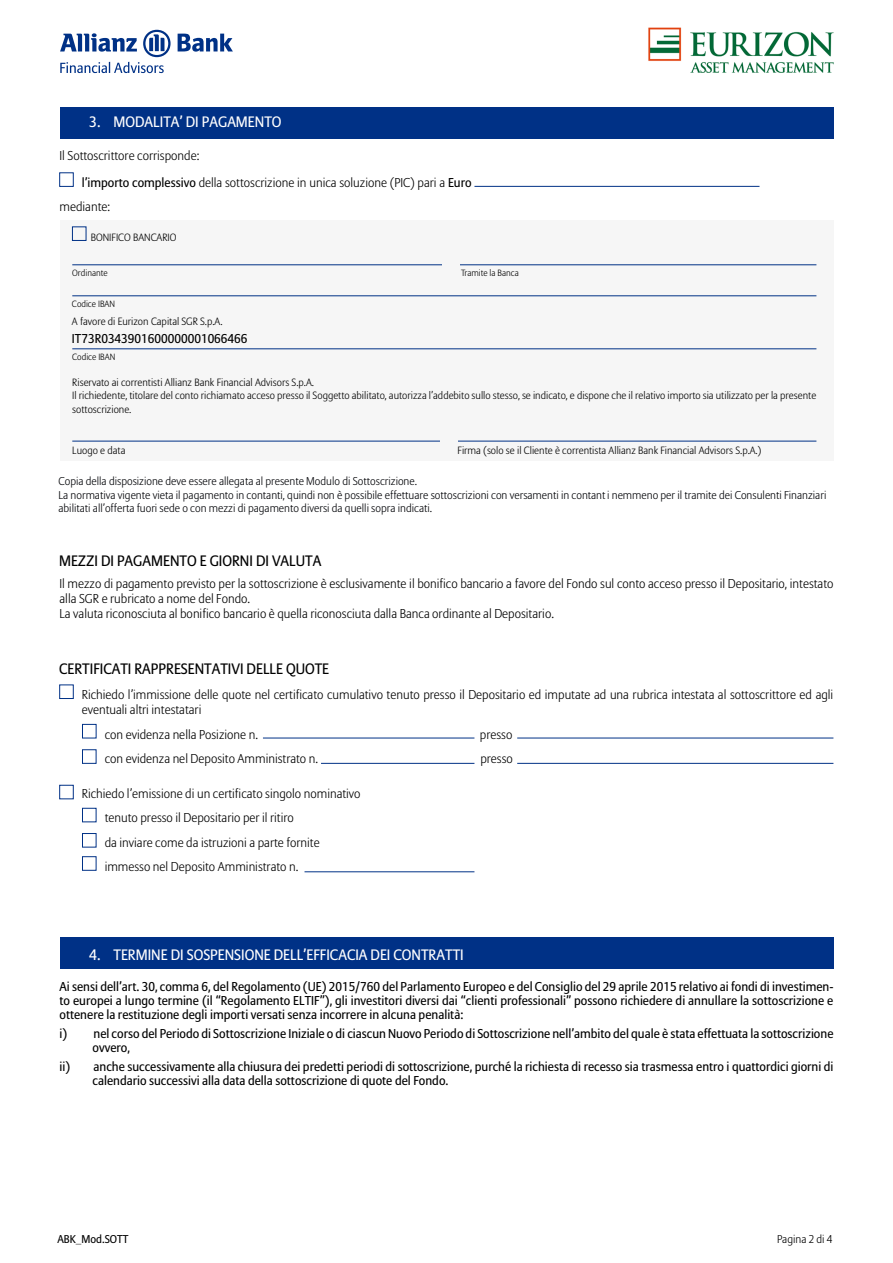
<style>
.page{position:relative;width:893px;height:1263px;background:#fff}
.page>*{position:absolute;margin:0;border:0;box-sizing:border-box;transform-origin:0 0}
.t1{font:15px "Allianz Sans";color:#fff}
.t2{font:15px "Allianz Sans";color:#000}
.t3{font:300 12.75px/15.3px "Allianz Sans";color:#000}
.t4{font:12.75px/14.2px "Allianz Sans";color:#000}
.t5{font:300 11.25px/13.5px "Allianz Sans";color:#000206}
.t6{font:11.25px "Allianz Sans";color:#000}
.t7{font:300 11.25px "Allianz Sans";color:#000}
.t8{font:300 10.5px/13.5px "Allianz Sans";color:#000}
.t9{font:300 9px "Allianz Sans";color:#000}
.s1{font-weight:400}
</style>
<div class="page">
<svg style="left:178px;top:34px;width:55px;height:18px"></svg>
<svg style="left:60px;top:30px;width:111px;height:43px"></svg>
<img style="left:648px;top:27px;width:186px;height:46px">
<div style="left:60px;top:107px;width:773px;height:31px;background:#003186"></div>
<hr style="left:474px;top:186px;width:285px;height:1px;background:#003186">
<div style="left:60px;top:220px;width:773px;height:240px;background:#f6f6f6"></div>
<hr style="left:72px;top:265px;width:744px;height:1px;background:#003186">
<hr style="left:72px;top:296px;width:744px;height:1px;background:#003186">
<hr style="left:72px;top:349px;width:744px;height:1px;background:#003186">
<hr style="left:72px;top:441px;width:744px;height:1px;background:#003186">
<div style="left:72px;top:227px;width:14px;height:14px;border:1px solid #003186"></div>
<div style="left:442px;top:259px;width:17px;height:17px;background:#f6f6f6"></div>
<div style="left:441px;top:437px;width:17px;height:17px;background:#f6f6f6"></div>
<div style="left:60px;top:937px;width:773px;height:31px;background:#003186"></div>
<div style="left:82px;top:724px;width:14px;height:14px;border:1px solid #003186"></div>
<div style="left:82px;top:808px;width:14px;height:14px;border:1px solid #003186"></div>
<div style="left:82px;top:833px;width:14px;height:14px;border:1px solid #003186"></div>
<div style="left:82px;top:856px;width:14px;height:14px;border:1px solid #003186"></div>
<hr style="left:263px;top:738px;width:211px;height:1px;background:#003186">
<hr style="left:517px;top:738px;width:316px;height:1px;background:#003186">
<hr style="left:321px;top:763px;width:153px;height:1px;background:#003186">
<hr style="left:304px;top:871px;width:170px;height:1px;background:#003186">
<hr style="left:517px;top:763px;width:316px;height:1px;background:#003186">
<p class="t1" style="left:89px;top:113px;width:194px">3. MODALITA’ DI PAGAMENTO</p>
<p class="t3" style="left:82px;top:143px;width:391px;line-height:26.2px;text-indent:-22px">Il Sottoscrittore corrisponde:<br><span class="s1">l’importo complessivo</span> della sottoscrizione in unica soluzione (PIC) pari a <span class="s1">Euro</span></p>
<p class="t3" style="left:60px;top:199px;width:52px">mediante:</p>
<p class="t8" style="left:91px;top:231px;width:87px">BONIFICO BANCARIO</p>
<p class="t9" style="left:72px;top:267px;width:37px">Ordinante</p>
<p class="t9" style="left:461px;top:267px;width:59px">Tramite la Banca</p>
<p class="t9" style="left:72px;top:298px;width:45px">Codice IBAN</p>
<p class="t8" style="left:72px;top:315px;width:152px">A favore di Eurizon Capital SGR S.p.A.</p>
<p class="t4" style="left:72px;top:332px;width:177px">IT73R0343901600000001066466</p>
<p class="t9" style="left:72px;top:351px;width:45px">Codice IBAN</p>
<p class="t8" style="left:72px;top:376px;width:746px">Riservato ai correntisti Allianz Bank Financial Advisors S.p.A.<br>Il richiedente, titolare del conto richiamato acceso presso il Soggetto abilitato, autorizza l’addebito sullo stesso, se indicato, e dispone che il relativo importo sia utilizzato per la presente sottoscrizione.</p>
<p class="t8" style="left:72px;top:444px;width:55px">Luogo e data</p>
<p class="t8" style="left:458px;top:444px;width:305px">Firma (solo se il Cliente è correntista Allianz Bank Financial Advisors S.p.A.)</p>
<p class="t5" style="left:59px;top:475px;width:769px">Copia della disposizione deve essere allegata al presente Modulo di Sottoscrizione.<br>La normativa vigente vieta il pagamento in contanti, quindi non è possibile effettuare sottoscrizioni con versamenti in contant i nemmeno per il tramite dei Consulenti Finanziari abilitati all’offerta fuori sede o con mezzi di pagamento diversi da quelli sopra indicati.</p>
<p class="t2" style="left:59px;top:551px;width:264px">MEZZI DI PAGAMENTO E GIORNI DI VALUTA</p>
<p class="t3" style="left:60px;top:576px;width:775px">Il mezzo di pagamento previsto per la sottoscrizione è esclusivamente il bonifico bancario a favore del Fondo sul conto acceso presso il Depositario, intestato alla SGR e rubricato a nome del Fondo.<br>La valuta riconosciuta al bonifico bancario è quella riconosciuta dalla Banca ordinante al Depositario.</p>
<p class="t2" style="left:59px;top:659px;width:272px">CERTIFICATI RAPPRESENTATIVI DELLE QUOTE</p>
<p class="t3" style="left:82px;top:687px;width:753px">Richiedo l’immissione delle quote nel certificato cumulativo tenuto presso il Depositario ed imputate ad una rubrica intestata al sottoscrittore ed agli eventuali altri intestatari</p>
<p class="t3" style="left:105px;top:727px;width:155px">con evidenza nella Posizione n.</p>
<p class="t3" style="left:480px;top:727px;width:34px">presso</p>
<p class="t3" style="left:105px;top:751px;width:215px">con evidenza nel Deposito Amministrato n.</p>
<p class="t3" style="left:480px;top:751px;width:34px">presso</p>
<p class="t3" style="left:105px;top:782px;width:257px;line-height:24.3px;text-indent:-23px">Richiedo l’emissione di un certificato singolo nominativo tenuto presso il Depositario per il ritiro<br>da inviare come da istruzioni a parte fornite immesso nel Deposito Amministrato n.</p>
<p class="t1" style="left:89px;top:945px;width:376px">4. TERMINE DI SOSPENSIONE DELL’EFFICACIA DEI CONTRATTI</p>
<p class="t4" style="left:60px;top:980px;width:775px;text-align:justify">Ai sensi dell’art. 30, comma 6, del Regolamento (UE) 2015/760 del Parlamento Europeo e del Consiglio del 29 aprile 2015 relativo ai fondi di investimen&shy;to europei a lungo termine (il “Regolamento ELTIF”), gli investitori diversi dai “clienti professionali” possono richiedere di annullare la sottoscrizione e ottenere la restituzione degli importi versati senza incorrere in alcuna penalità:</p>
<p class="t4" style="left:93px;top:1027px;width:742px;text-indent:-33px">i) nel corso del Periodo di Sottoscrizione Iniziale o di ciascun Nuovo Periodo di Sottoscrizione nell’ambito del quale è stata effettuata la sottoscrizione ovvero,</p>
<p class="t4" style="left:93px;top:1060px;width:742px;text-indent:-33px">ii) anche successivamente alla chiusura dei predetti periodi di sottoscrizione, purché la richiesta di recesso sia trasmessa entro i quattordici giorni di calendario successivi alla data della sottoscrizione di quote del Fondo.</p>
<p class="t6" style="left:57px;top:1232px;width:73px">ABK_Mod.SOTT</p>
<p class="t7" style="left:777px;top:1232px;width:57px">Pagina 2 di 4</p>
</div>
